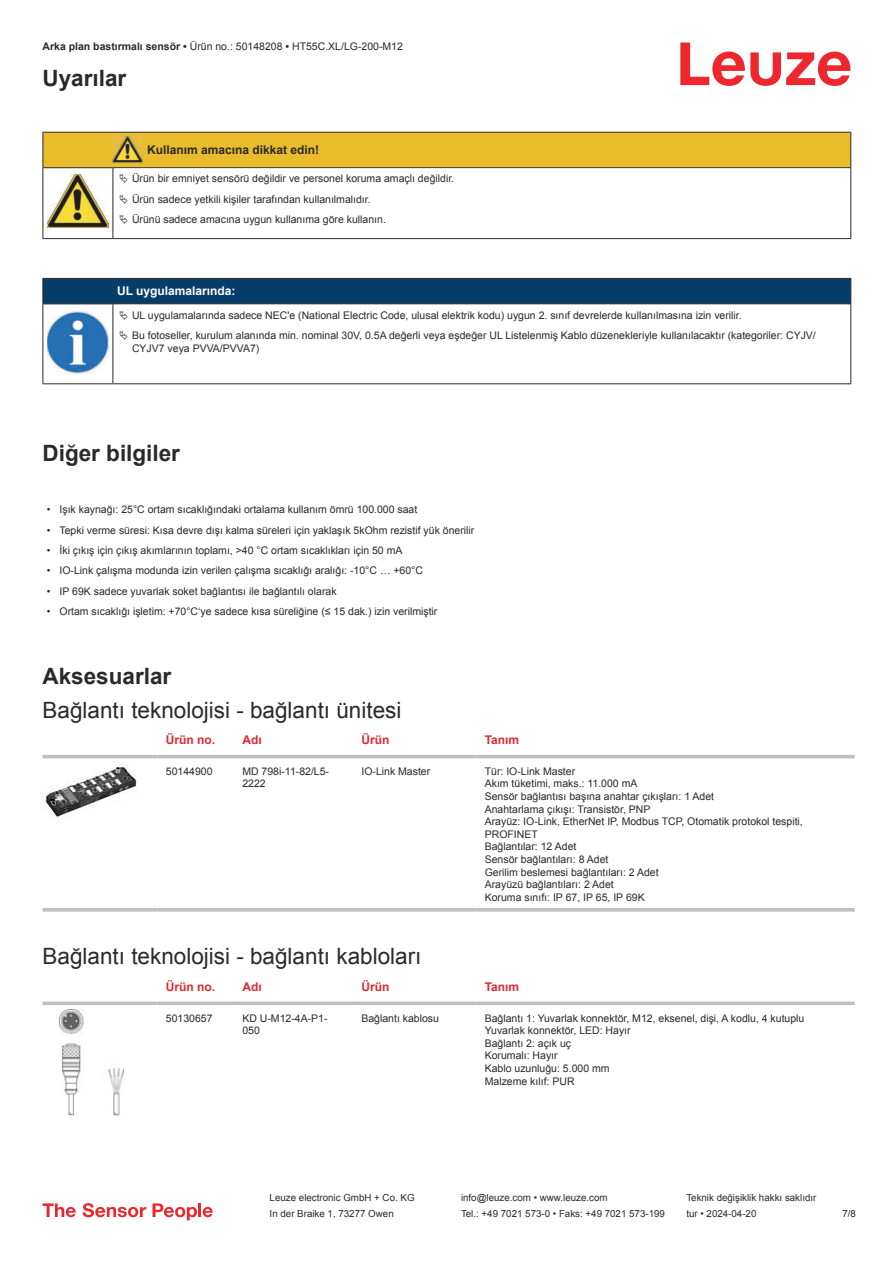
<style>
.page{position:relative;width:893px;height:1263px;background:#fff}
.page>*{position:absolute;margin:0;border:0;box-sizing:border-box;transform-origin:0 0}
.t1{font:22.5px "Arial";color:#2b292a}
.t2{font:700 22.5px "Arial";color:#2b292a}
.t3{font:700 12px "Arial";color:#db2a30}
.t4{font:700 12px "Arial";color:#2b292a}
.t5{font:700 12px "Arial";color:#fff}
.t6{font:10.5px/12.6px "Arial";color:#2b292a}
.t7{font:9.75px "Arial";color:#2b292a}
.s1{font-weight:700}
</style>
<div class="page">
<svg style="left:680px;top:43px;width:170px;height:43px"></svg>
<svg style="left:43px;top:754px;width:812px;height:158px"></svg>
<hr style="left:43px;top:755px;width:114px;height:3px;background:#bdbfc1">
<hr style="left:157px;top:755px;width:77px;height:3px;background:#bdbfc1">
<hr style="left:234px;top:755px;width:119px;height:3px;background:#bdbfc1">
<hr style="left:353px;top:755px;width:123px;height:3px;background:#bdbfc1">
<hr style="left:476px;top:755px;width:379px;height:3px;background:#bdbfc1">
<hr style="left:43px;top:908px;width:114px;height:3px;background:#bdbfc1">
<hr style="left:157px;top:908px;width:77px;height:3px;background:#bdbfc1">
<hr style="left:234px;top:908px;width:119px;height:3px;background:#bdbfc1">
<hr style="left:353px;top:908px;width:123px;height:3px;background:#bdbfc1">
<hr style="left:476px;top:908px;width:379px;height:3px;background:#bdbfc1">
<img style="left:43px;top:763px;width:97px;height:58px">
<svg style="left:43px;top:1001px;width:114px;height:4px"></svg>
<svg style="left:157px;top:1001px;width:77px;height:4px"></svg>
<svg style="left:234px;top:1001px;width:119px;height:4px"></svg>
<svg style="left:353px;top:1001px;width:123px;height:4px"></svg>
<svg style="left:476px;top:1001px;width:379px;height:4px;background:#c5c7c8"></svg>
<img style="left:59px;top:1009px;width:65px;height:106px">
<svg style="left:43px;top:1203px;width:33px;height:14px"></svg>
<svg style="left:83px;top:1203px;width:63px;height:14px"></svg>
<svg style="left:153px;top:1203px;width:44px;height:17px"></svg>
<hr style="left:198px;top:1203px;width:3px;height:14px;background:#ed272d">
<svg style="left:203px;top:1207px;width:10px;height:10px"></svg>
<hr style="left:43px;top:238px;width:70px;height:1px;background:#2b292a">
<hr style="left:113px;top:238px;width:30px;height:1px;background:#2b292a">
<hr style="left:143px;top:238px;width:708px;height:1px;background:#2b292a">
<hr style="left:43px;top:304px;width:1px;height:75px;background:#2b292a">
<hr style="left:113px;top:304px;width:1px;height:75px;background:#2b292a">
<hr style="left:850px;top:304px;width:1px;height:75px;background:#2b292a">
<hr style="left:43px;top:383px;width:70px;height:1px;background:#2b292a">
<hr style="left:113px;top:383px;width:738px;height:1px;background:#2b292a">
<img style="left:47px;top:358px;width:58px;height:15px">
<svg style="left:43px;top:132px;width:808px;height:106px"></svg>
<svg style="left:43px;top:278px;width:808px;height:80px"></svg>
<p class="t6" style="left:43px;top:41px;width:362px"><span class="s1">Arka plan bastırmalı sensör •</span> Ürün no.: 50148208 <span class="s1">•</span> HT55C.XL/LG-200-M12</p>
<h1 class="t2" style="left:43px;top:63px;width:85px">Uyarılar</h1>
<p class="t4" style="left:147px;top:141px;width:174px">Kullanım amacına dikkat edin!</p>
<p class="t6" style="left:132px;top:169px;width:324px;line-height:20.2px">Ürün bir emniyet sensörü değildir ve personel koruma amaçlı değildir.<br>Ürün sadece yetkili kişiler tarafından kullanılmalıdır.<br>Ürünü sadece amacına uygun kullanıma göre kullanın.</p>
<p class="t5" style="left:117px;top:283px;width:120px">UL uygulamalarında:</p>
<p class="t6" style="left:132px;top:305px;width:685px;line-height:20.2px">UL uygulamalarında sadece NEC'e (National Electric Code, ulusal elektrik kodu) uygun 2. sınıf devrelerde kullanılmasına izin verilir.<br>Bu fotoseller, kurulum alanında min. nominal 30V, 0.5A değerli veya eşdeğer UL Listelenmiş Kablo düzenekleriyle kullanılacaktır (kategoriler: CYJV/</p>
<p class="t6" style="left:132px;top:341px;width:129px">CYJV7 veya PVVA/PVVA7)</p>
<h1 class="t2" style="left:43px;top:437px;width:139px">Diğer bilgiler</h1>
<p class="t6" style="left:47px;top:503px;width:372px">• Işık kaynağı: 25°C ortam sıcaklığındaki ortalama kullanım ömrü 100.000 saat</p>
<p class="t6" style="left:47px;top:523px;width:429px">• Tepki verme süresi: Kısa devre dışı kalma süreleri için yaklaşık 5kOhm rezistif yük önerilir</p>
<p class="t6" style="left:47px;top:544px;width:357px">• İki çıkış için çıkış akımlarının toplamı, &gt;40 °C ortam sıcaklıkları için 50 mA</p>
<p class="t6" style="left:47px;top:564px;width:378px">• IO-Link çalışma modunda izin verilen çalışma sıcaklığı aralığı: -10°C … +60°C</p>
<p class="t6" style="left:47px;top:584px;width:291px">• IP 69K sadece yuvarlak soket bağlantısı ile bağlantılı olarak</p>
<p class="t6" style="left:47px;top:605px;width:392px">• Ortam sıcaklığı işletim: +70°C‘ye sadece kısa süreliğine (≤ 15 dak.) izin verilmiştir</p>
<h1 class="t2" style="left:43px;top:668px;width:130px">Aksesuarlar</h1>
<h1 class="t1" style="left:43px;top:694px;width:360px">Bağlantı teknolojisi - bağlantı ünitesi</h1>
<p class="t3" style="left:166px;top:731px;width:51px">Ürün no.</p>
<p class="t3" style="left:242px;top:731px;width:21px">Adı</p>
<p class="t3" style="left:361px;top:731px;width:29px">Ürün</p>
<p class="t3" style="left:485px;top:731px;width:36px">Tanım</p>
<p class="t6" style="left:166px;top:765px;width:48px">50144900</p>
<p class="t6" style="left:242px;top:765px;width:88px">MD 798i-11-82/L5-<br>2222</p>
<p class="t6" style="left:361px;top:765px;width:70px">IO-Link Master</p>
<p class="t6" style="left:485px;top:765px;width:320px">Tür: IO-Link Master<br>Akım tüketimi, maks.: 11.000 mA<br>Sensör bağlantısı başına anahtar çıkışları: 1 Adet<br>Anahtarlama çıkışı: Transistör, PNP<br>Arayüz: IO-Link, EtherNet IP, Modbus TCP, Otomatik protokol tespiti, PROFINET<br>Bağlantılar: 12 Adet<br>Sensör bağlantıları: 8 Adet<br>Gerilim beslemesi bağlantıları: 2 Adet<br>Arayüzü bağlantıları: 2 Adet<br>Koruma sınıfı: IP 67, IP 65, IP 69K</p>
<h1 class="t1" style="left:43px;top:941px;width:380px">Bağlantı teknolojisi - bağlantı kabloları</h1>
<p class="t3" style="left:166px;top:978px;width:51px">Ürün no.</p>
<p class="t3" style="left:242px;top:978px;width:21px">Adı</p>
<p class="t3" style="left:361px;top:978px;width:29px">Ürün</p>
<p class="t3" style="left:485px;top:978px;width:36px">Tanım</p>
<p class="t6" style="left:166px;top:1012px;width:48px">50130657</p>
<p class="t6" style="left:242px;top:1011px;width:87px">KD U-M12-4A-P1-<br>050</p>
<p class="t6" style="left:361px;top:1011px;width:79px">Bağlantı kablosu</p>
<p class="t6" style="left:485px;top:1011px;width:321px">Bağlantı 1: Yuvarlak konnektör, M12, eksenel, dişi, A kodlu, 4 kutuplu<br>Yuvarlak konnektör, LED: Hayır<br>Bağlantı 2: açık uç<br>Korumalı: Hayır<br>Kablo uzunluğu: 5.000 mm<br>Malzeme kılıf: PUR</p>
<p class="t7" style="left:270px;top:1191px;width:146px">Leuze electronic GmbH + Co. KG</p>
<p class="t7" style="left:461px;top:1191px;width:148px">info@leuze.com • www.leuze.com</p>
<p class="t7" style="left:686px;top:1191px;width:132px">Teknik değişiklik hakkı saklıdır</p>
<p class="t7" style="left:270px;top:1207px;width:126px">In der Braike 1, 73277 Owen</p>
<p class="t7" style="left:461px;top:1207px;width:205px">Tel.: +49 7021 573-0 • Faks: +49 7021 573-199</p>
<p class="t7" style="left:686px;top:1207px;width:72px">tur • 2024-04-20</p>
<p class="t7" style="left:842px;top:1210px;width:15px">7 /8</p>
</div>
